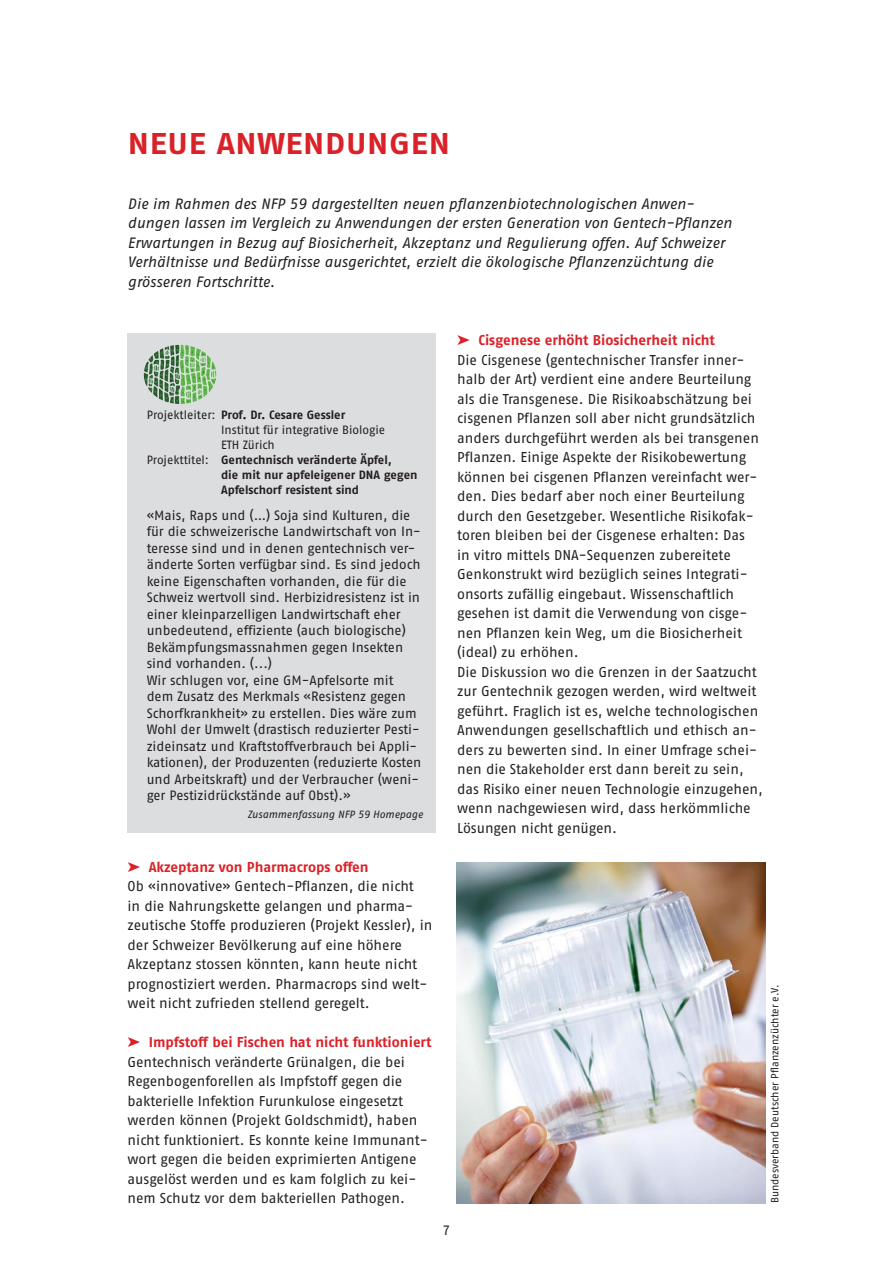
<style>
.page{position:relative;width:893px;height:1263px;background:#fff}
.page>*{position:absolute;margin:0;border:0;box-sizing:border-box;transform-origin:0 0}
.t1{font:30px "Fago Ex Bold Caps";color:#da2128}
.t2{font:italic 15px/19.5px "Fago No Regular Tf";letter-spacing:-.005em;color:#231f20}
.t3{font:14.25px/19.5px "Fago No Regular Tf";color:#231f20}
.t4{font:14.25px "Fago No Bold Tf";color:#da2128}
.t5{font:13.5px/16.5px "Fago No Regular Tf";color:#231f20}
.t6{font:12px/15px "Fago No Bold Tf";color:#231f20}
.t7{font:12px/15px "Fago No Regular Tf";letter-spacing:-.01em;color:#231f20}
.t8{font:10.5px "Fago No Regular Tf";letter-spacing:-.005em;color:#231f20}
.t9{font:italic 10.5px "Fago No Regular Tf";color:#231f20}
.s1{font-family:"Fago No Regular Tf"}
</style>
<div class="page">
<div style="left:128px;top:334px;width:308px;height:499px;background:#dcddde"></div>
<img style="left:457px;top:862px;width:308px;height:341px">
<img style="left:148px;top:344px;width:58px;height:52px">
<h1 class="t1" style="left:128px;top:126px;width:324px">NEUE ANWENDUNGEN</h1>
<p class="t2" style="left:128px;top:195px;width:606px">Die im Rahmen des NFP 59 dargestellten neuen pflanzenbiotechnologischen Anwen&shy;dungen lassen im Vergleich zu Anwendungen der ersten Generation von Gentech-Pflanzen Erwartungen in Bezug auf Biosicherheit, Akzeptanz und Regulierung offen. Auf Schweizer Verhältnisse und Bedürfnisse ausgerichtet, erzielt die ökologische Pflanzenzüchtung die grösseren Fortschritte.</p>
<p class="t6" style="left:147px;top:408px;width:200px"><span class="s1">Projektleiter:</span> Prof. Dr. Cesare Gessler</p>
<p class="t7" style="left:221px;top:423px;width:165px">Institut für integrative Biologie<br>ETH Zürich</p>
<p class="t6" style="left:221px;top:453px;width:198px;text-indent:-74px"><span class="s1">Projekttitel:</span> Gentechnisch veränderte Äpfel,<br>die mit nur apfeleigener DNA gegen<br>Apfelschorf resistent sind</p>
<p class="t5" style="left:147px;top:508px;width:276px">«Mais, Raps und (…) Soja sind Kulturen, die für die schweizerische Landwirtschaft von In - teresse sind und in denen gentechnisch ver - änderte Sorten verfügbar sind. Es sind jedoch keine Eigenschaften vorhanden, die für die Schweiz wertvoll sind. Herbizidresistenz ist in einer kleinparzelligen Landwirtschaft eher unbedeutend, effiziente (auch biologische)<br>Bekämpfungsmassnahmen gegen Insekten sind vorhanden. (...)<br>Wir schlugen vor, eine GM-Apfelsorte mit dem Zusatz des Merkmals «Resistenz gegen Schorfkrankheit» zu erstellen. Dies wäre zum Wohl der Umwelt (drastisch reduzierter Pesti&shy;zideinsatz und Kraftstoffverbrauch bei Appli - kationen), der Produzenten (reduzierte Kosten und Arbeitskraft) und der Verbraucher (weni&shy;ger Pestizidrückstände auf Obst).»</p>
<p class="t9" style="left:248px;top:811px;width:177px">Zusammenfassung NFP 59 Homepage</p>
<p class="t4" style="left:128px;top:861px;width:243px">➤ Akzeptanz von Pharmacrops offen</p>
<p class="t3" style="left:128px;top:878px;width:306px">Ob «innovative» Gentech-Pflanzen, die nicht<br>in die Nahrungskette gelangen und pharma - zeutische Stoffe produzieren (Projekt Kessler), in der Schweizer Bevölkerung auf eine höhere Akzeptanz stossen könnten, kann heute nicht prognostiziert werden. Pharmacrops sind welt&shy;weit nicht zufrieden stellend geregelt.</p>
<p class="t4" style="left:128px;top:1037px;width:305px">➤ Impfstoff bei Fischen hat nicht funktioniert</p>
<p class="t3" style="left:128px;top:1053px;width:302px">Gentechnisch veränderte Grün algen, die bei Regenbogenforellen als Impf stoff gegen die bakterielle Infektion Furunku lo se ein gesetzt werden können (Projekt Goldschmidt), haben nicht funktioniert. Es konnte keine Immunant&shy;wort gegen die beiden exprimierten Antigene ausgelöst werden und es kam folglich zu kei&shy;nem Schutz vor dem bakteriellen Pathogen.</p>
<p class="t4" style="left:457px;top:335px;width:259px">➤ Cisgenese erhöht Biosicherheit nicht</p>
<p class="t3" style="left:457px;top:351px;width:307px">Die Cisgenese (gentechnischer Transfer inner&shy;halb der Art) verdient eine andere Beurteilung als die Transgenese. Die Risikoabschätzung bei cisgenen Pflanzen soll aber nicht grundsätzlich anders durchgeführt werden als bei transgenen Pflanzen. Einige Aspekte der Risikobewertung können bei cisgenen Pflanzen vereinfacht wer&shy;den. Dies bedarf aber noch einer Beurteilung durch den Gesetzgeber. Wesentliche Risikofak&shy;toren bleiben bei der Cisgenese erhalten: Das<br>in vitro mittels DNA-Sequenzen zubereitete Genkonstrukt wird bezüglich seines Integrati&shy;onsorts zufällig eingebaut. Wissenschaftlich gesehen ist damit die Verwendung von cisge&shy;nen Pflanzen kein Weg, um die Biosicherheit (ideal) zu erhöhen.<br>Die Diskussion wo die Grenzen in der Saatzucht zur Gentechnik gezogen werden, wird weltweit geführt. Fraglich ist es, welche technologischen Anwendungen gesellschaftlich und ethisch an - ders zu bewerten sind. In einer Umfrage schei&shy;nen die Stakeholder erst dann bereit zu sein, das Risiko einer neuen Technologie ein zu gehen, wenn nachgewiesen wird, dass herkömmliche Lösungen nicht genügen.</p>
<p class="t5" style="left:443px;top:1223px;width:9px">7</p>
<p class="t8" style="left:771px;top:1203px;width:220px;rotate:-90deg">Bundesverband Deutscher Pflanzenzüchter e.V.</p>
</div>
